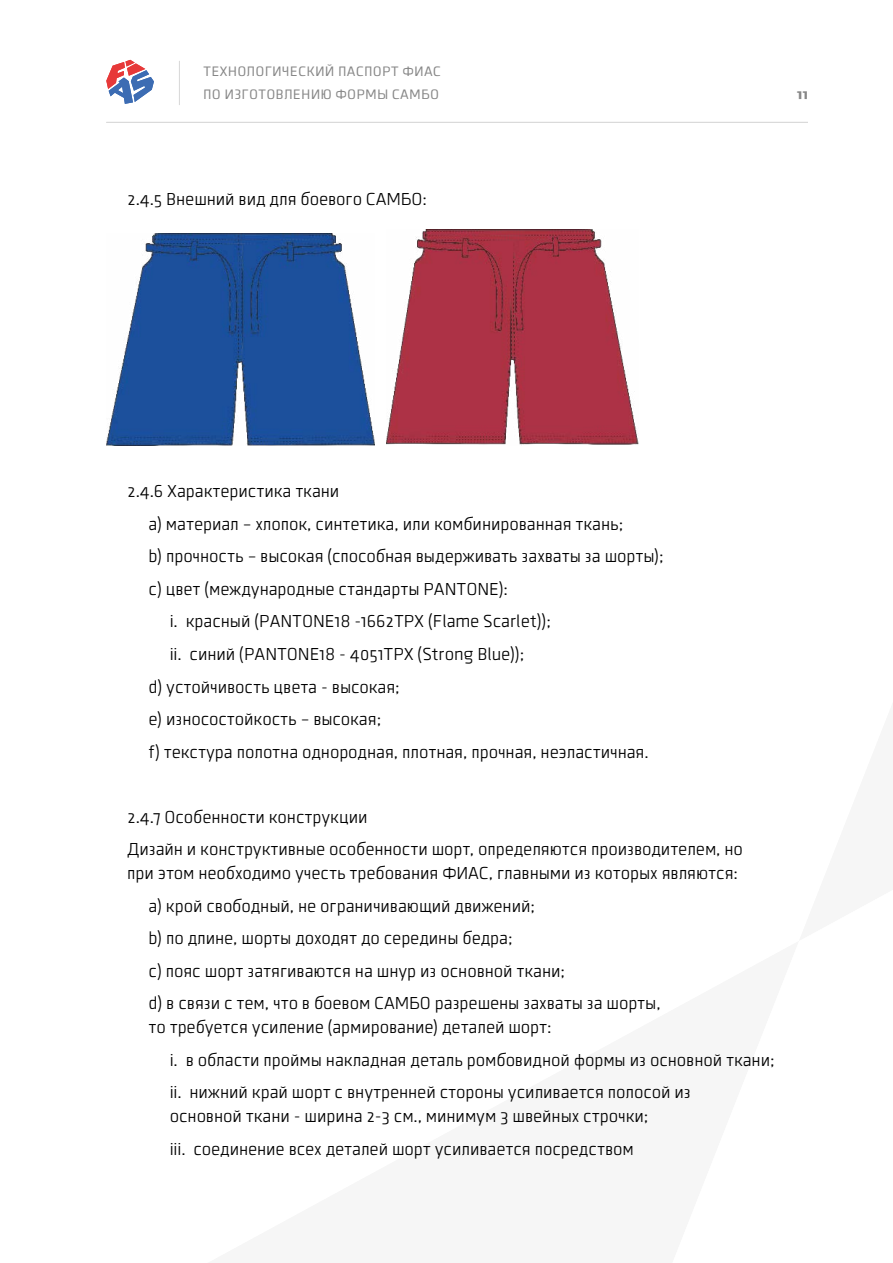
<style>
.page{position:relative;width:893px;height:1263px;background:#fff}
.page>*{position:absolute;margin:0;border:0;box-sizing:border-box;transform-origin:0 0}
.t1{font:300 18px/32.5px "Clio";letter-spacing:.01em;color:#000}
.t2{font:14.25px/22.5px "Clio";letter-spacing:.035em;color:#878787}
.t3{font:900 14.25px "Clio";color:#878787}
</style>
<div class="page">
<img style="left:106px;top:233px;width:268px;height:213px">
<img style="left:387px;top:230px;width:252px;height:215px">
<svg style="left:106px;top:60px;width:48px;height:44px"></svg>
<hr style="left:106px;top:122px;width:702px;height:1px;background:#dadada">
<hr style="left:179px;top:61px;width:1px;height:44px;background:#dadada">
<p class="t2" style="left:203px;top:60px;width:239px">ТЕХНОЛОГИЧЕСКИЙ ПАСПОРТ ФИАС<br>ПО ИЗГОТОВЛЕНИЮ ФОРМЫ САМБО</p>
<p class="t1" style="left:128px;top:183px;width:301px">2.4.5 Внешний вид для боевого САМБО:</p>
<p class="t3" style="left:797px;top:85px;width:12px">11</p>
<p class="t1" style="left:128px;top:475px;width:213px">2.4.6 Характеристика ткани</p>
<p class="t1" style="left:149px;top:508px;width:476px">a) материал – хлопок, синтетика, или комбинированная ткань;</p>
<p class="t1" style="left:149px;top:540px;width:516px">b) прочность – высокая (способная выдерживать захваты за шорты);</p>
<p class="t1" style="left:149px;top:573px;width:361px">c) цвет (международные стандарты PANTONE):</p>
<p class="t1" style="left:170px;top:605px;width:382px">i. красный (PANTONE18 -1662TPX (Flame Scarlet));</p>
<p class="t1" style="left:170px;top:638px;width:356px">ii. синий (PANTONE18 - 4051TPX (Strong Blue));</p>
<p class="t1" style="left:149px;top:670px;width:253px">d) устойчивость цвета - высокая;</p>
<p class="t1" style="left:149px;top:703px;width:234px">e) износостойкость – высокая;</p>
<p class="t1" style="left:149px;top:735px;width:501px">f) текстура полотна однородная, плотная, прочная, неэластичная.</p>
<p class="t1" style="left:128px;top:800px;width:617px">2.4.7 Особенности конструкции<br>Дизайн и конструктивные особенности шорт, определяются производителем, но</p>
<p class="t1" style="left:149px;top:857px;width:591px;text-indent:-21px">при этом необходимо учесть требования ФИАС, главными из которых являются: a) крой свободный, не ограничивающий движений;<br>b) по длине, шорты доходят до середины бедра;<br>c) пояс шорт затягиваются на шнур из основной ткани;<br>d) в связи с тем, что в боевом САМБО разрешены захваты за шорты,</p>
<p class="t1" style="left:170px;top:1011px;width:606px;text-indent:-21px">то требуется усиление (армирование) деталей шорт:<br>i. в области проймы накладная деталь ромбовидной формы из основной ткани; ii. нижний край шорт с внутренней стороны усиливается полосой из</p>
<p class="t1" style="left:170px;top:1100px;width:480px">основной ткани - ширина 2-3 см., минимум 3 швейных строчки; iii. соединение всех деталей шорт усиливается посредством</p>
</div>
